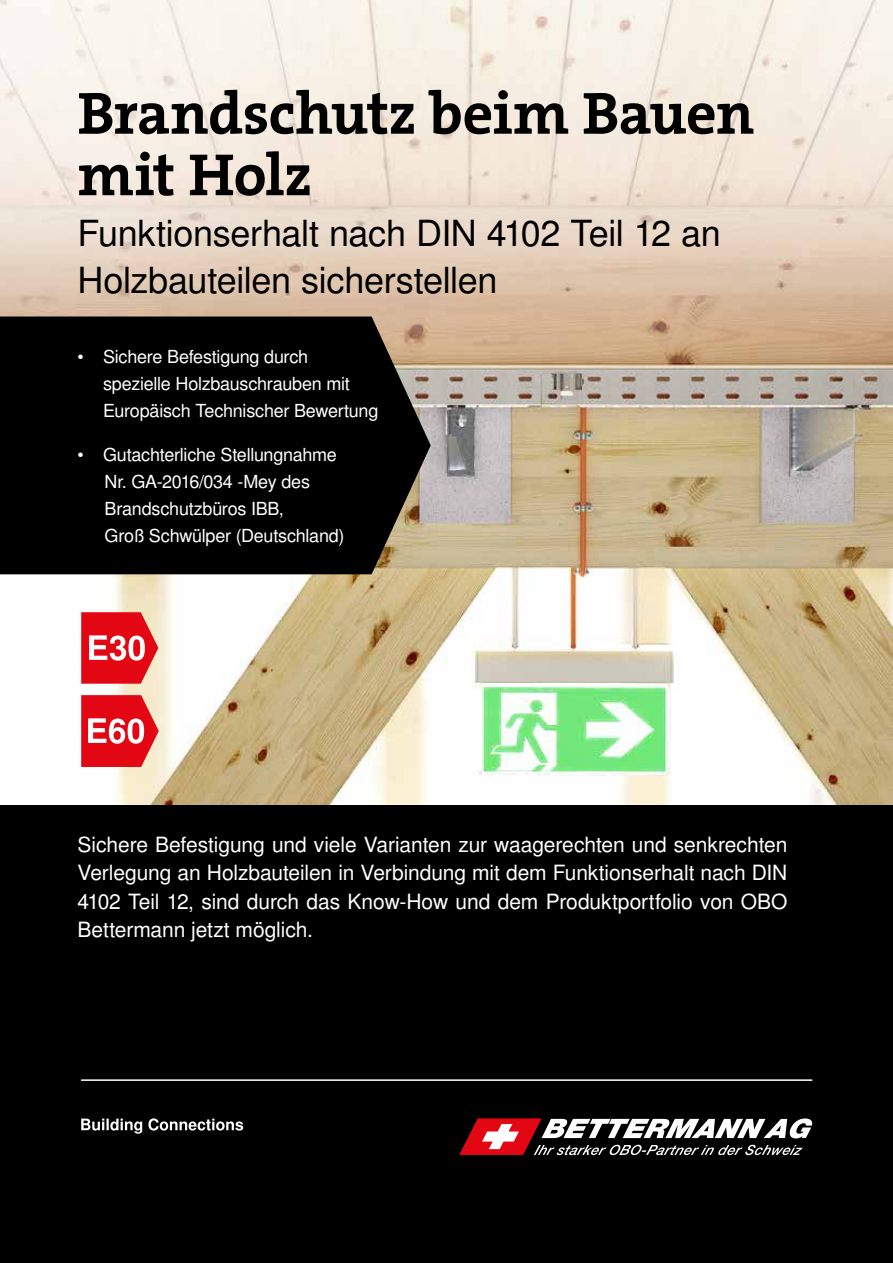
<style>
.page{position:relative;width:893px;height:1263px;background:#fff}
.page>*{position:absolute;margin:0;border:0;box-sizing:border-box;transform-origin:0 0}
.t1{font:700 60px/61.5px "The Serif B W7";letter-spacing:-.01em;color:#000}
.t2{font:36px/46.8px "Nimbus San LOT";letter-spacing:-.01em;color:#000}
.t3{font:21px/28.5px "Nimbus San LOT";letter-spacing:-.005em;color:#fff;text-align:justify}
.t4{font:18px/27px "Nimbus San LOT";letter-spacing:-.015em;color:#fff}
</style>
<div class="page">
<div style="left:0;top:799px;width:893px;height:464px;background:#000"></div>
<img style="left:0;top:0;width:893px;height:804px">
<hr style="left:82px;top:1079px;width:730px;height:2px;background:#fff">
<svg style="left:81px;top:1118px;width:162px;height:16px"></svg>
<svg style="left:0;top:316px;width:431px;height:258px;background:#0d0c0a"></svg>
<svg style="left:81px;top:612px;width:77px;height:72px;background:#e84248"></svg>
<svg style="left:81px;top:695px;width:78px;height:72px;background:#e9444a"></svg>
<svg style="left:459px;top:1118px;width:354px;height:37px"></svg>
<h1 class="t1" style="left:78px;top:82px;width:678px">Brandschutz beim Bauen mit Holz</h1>
<h2 class="t2" style="left:78px;top:211px;width:645px">Funktionserhalt nach DIN 4102 Teil 12 an<br>Holzbauteilen sicherstellen</h2>
<p class="t4" style="left:103px;top:344px;width:277px;text-indent:-26px">• Sichere Befestigung durch spezielle Holzbauschrauben mit<br>Europäisch Technischer Bewertung</p>
<p class="t4" style="left:105px;top:441px;width:241px;text-indent:-27px">• Gutachterliche Stellungnahme<br>Nr. GA-2016/034 -Mey des<br>Brandschutzbüros IBB,<br>Groß Schwülper (Deutschland)</p>
<p class="t3" style="left:78px;top:831px;width:711px">Sichere Befestigung und viele Varianten zur waagerechten und senkrechten Verlegung an Holzbauteilen in Verbindung mit dem Funktionserhalt nach DIN 4102 Teil 12, sind durch das Know-How und dem Produktportfolio von OBO Bettermann jetzt möglich.</p>
</div>
